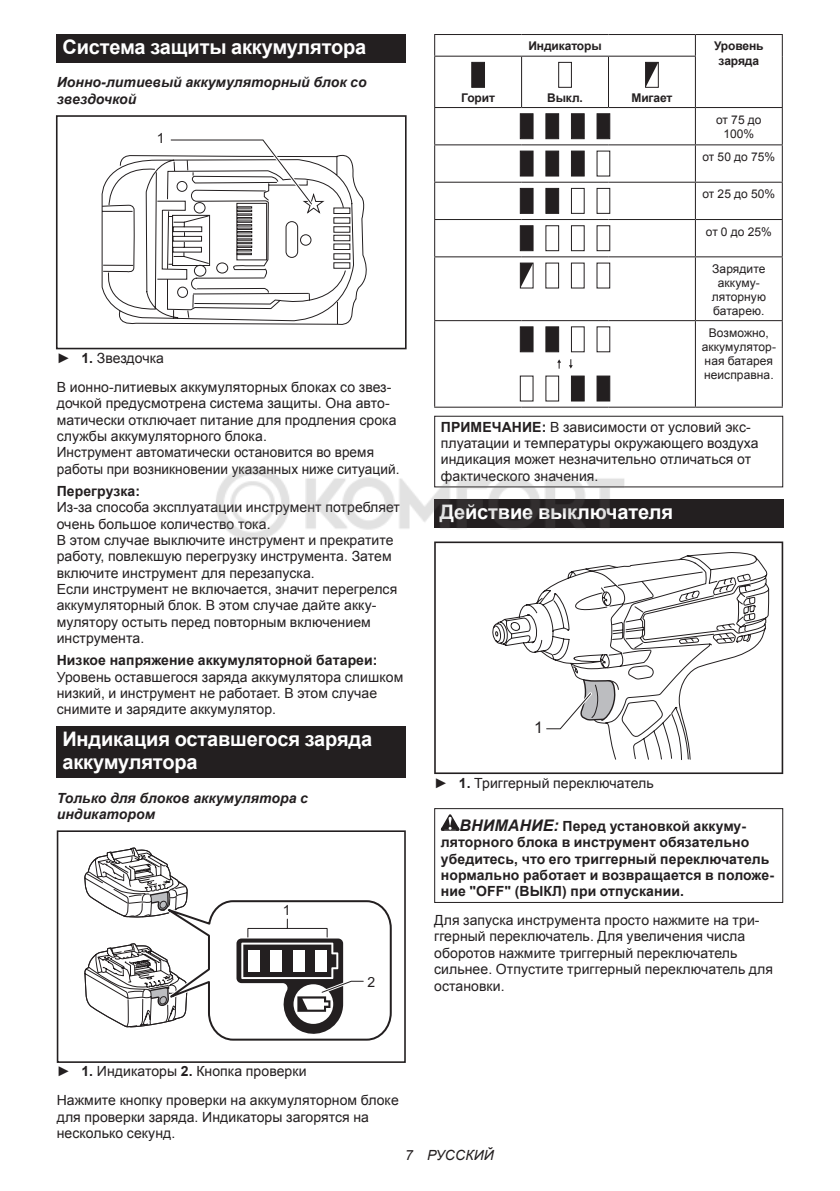
<style>
.page{position:relative;width:840px;height:1191px;background:#fff}
.page>*{position:absolute;margin:0;border:0;box-sizing:border-box;transform-origin:0 0}
.t1{font:700 20px/23.4px "Arial";letter-spacing:-.01em;color:#fff}
.t2{font:16px "Arial";color:#231f20}
.t3{font:14px/16.4px "Arial";letter-spacing:.005em;color:#231f20}
.t4{font:700 14px/16.4px "Arial";letter-spacing:.005em;color:#231f20}
.t5{font:italic 700 14px/16.4px "Arial";letter-spacing:.005em;color:#231f20}
.t6{font:italic 14px "Arial";letter-spacing:.005em;color:#231f20}
.t7{font:12px/14px "Arial";letter-spacing:.005em;color:#231f20;text-align:center}
.t8{font:700 12px/14px "Arial";letter-spacing:-.01em;color:#231f20;text-align:center}
.s1{font-weight:700}
.s2{font-style:italic;font-size:16px}
</style>
<div class="page">
<div style="left:57px;top:34px;width:348px;height:29px;background:#231f20"></div>
<svg style="left:101px;top:154px;width:266px;height:171px"></svg>
<div style="left:333px;top:207px;width:17px;height:7px;border:1px solid #231f20"></div>
<div style="left:333px;top:217px;width:17px;height:7px;border:1px solid #231f20"></div>
<div style="left:333px;top:226px;width:17px;height:7px;border:1px solid #231f20"></div>
<div style="left:333px;top:235px;width:17px;height:6px;border:1px solid #231f20"></div>
<div style="left:333px;top:243px;width:17px;height:7px;border:1px solid #231f20"></div>
<div style="left:333px;top:253px;width:17px;height:7px;border:1px solid #231f20"></div>
<div style="left:333px;top:262px;width:17px;height:7px;border:1px solid #231f20"></div>
<svg style="left:168px;top:139px;width:157px;height:116px"></svg>
<div style="left:56px;top:115px;width:350px;height:234px;border:2px solid #231f20"></div>
<div style="left:57px;top:726px;width:348px;height:51px;background:#231f20"></div>
<svg style="left:84px;top:830px;width:308px;height:233px"></svg>
<hr style="left:434px;top:34px;width:87px;height:1px;background:#231f20">
<svg style="left:434px;top:35px;width:1px;height:21px"></svg>
<hr style="left:521px;top:34px;width:87px;height:1px;background:#231f20">
<hr style="left:608px;top:34px;width:87px;height:1px;background:#231f20">
<hr style="left:695px;top:34px;width:87px;height:1px;background:#231f20">
<svg style="left:694px;top:35px;width:1px;height:21px"></svg>
<svg style="left:781px;top:35px;width:1px;height:21px"></svg>
<hr style="left:434px;top:56px;width:87px;height:1px;background:#231f20">
<hr style="left:434px;top:57px;width:1px;height:50px;background:#231f20">
<hr style="left:521px;top:56px;width:87px;height:1px;background:#231f20">
<hr style="left:521px;top:57px;width:1px;height:50px;background:#231f20">
<hr style="left:608px;top:56px;width:87px;height:1px;background:#231f20">
<hr style="left:607px;top:57px;width:1px;height:50px;background:#231f20">
<hr style="left:694px;top:57px;width:1px;height:50px;background:#231f20">
<hr style="left:781px;top:56px;width:1px;height:51px;background:#231f20">
<hr style="left:434px;top:107px;width:87px;height:1px;background:#231f20">
<hr style="left:434px;top:108px;width:1px;height:36px;background:#231f20">
<hr style="left:521px;top:107px;width:87px;height:1px;background:#231f20">
<hr style="left:608px;top:107px;width:87px;height:1px;background:#231f20">
<hr style="left:695px;top:107px;width:87px;height:1px;background:#231f20">
<hr style="left:694px;top:108px;width:1px;height:36px;background:#231f20">
<hr style="left:781px;top:108px;width:1px;height:36px;background:#231f20">
<hr style="left:434px;top:144px;width:87px;height:1px;background:#231f20">
<hr style="left:434px;top:145px;width:1px;height:37px;background:#231f20">
<hr style="left:521px;top:144px;width:87px;height:1px;background:#231f20">
<hr style="left:608px;top:144px;width:87px;height:1px;background:#231f20">
<hr style="left:695px;top:144px;width:87px;height:1px;background:#231f20">
<hr style="left:694px;top:145px;width:1px;height:37px;background:#231f20">
<hr style="left:781px;top:145px;width:1px;height:37px;background:#231f20">
<hr style="left:434px;top:182px;width:87px;height:1px;background:#231f20">
<hr style="left:434px;top:183px;width:1px;height:36px;background:#231f20">
<hr style="left:521px;top:182px;width:87px;height:1px;background:#231f20">
<hr style="left:608px;top:182px;width:87px;height:1px;background:#231f20">
<hr style="left:695px;top:182px;width:87px;height:1px;background:#231f20">
<hr style="left:694px;top:183px;width:1px;height:36px;background:#231f20">
<hr style="left:781px;top:183px;width:1px;height:36px;background:#231f20">
<hr style="left:434px;top:219px;width:87px;height:1px;background:#231f20">
<hr style="left:434px;top:220px;width:1px;height:36px;background:#231f20">
<hr style="left:521px;top:219px;width:87px;height:1px;background:#231f20">
<hr style="left:608px;top:219px;width:87px;height:1px;background:#231f20">
<hr style="left:695px;top:219px;width:87px;height:1px;background:#231f20">
<hr style="left:694px;top:220px;width:1px;height:36px;background:#231f20">
<hr style="left:781px;top:220px;width:1px;height:36px;background:#231f20">
<hr style="left:434px;top:256px;width:87px;height:1px;background:#231f20">
<hr style="left:434px;top:257px;width:1px;height:63px;background:#231f20">
<hr style="left:521px;top:256px;width:87px;height:1px;background:#231f20">
<hr style="left:608px;top:256px;width:87px;height:1px;background:#231f20">
<hr style="left:695px;top:256px;width:87px;height:1px;background:#231f20">
<hr style="left:694px;top:257px;width:1px;height:63px;background:#231f20">
<hr style="left:781px;top:257px;width:1px;height:63px;background:#231f20">
<hr style="left:434px;top:320px;width:87px;height:1px;background:#231f20">
<hr style="left:434px;top:321px;width:1px;height:86px;background:#231f20">
<hr style="left:521px;top:320px;width:87px;height:1px;background:#231f20">
<hr style="left:608px;top:320px;width:87px;height:1px;background:#231f20">
<hr style="left:695px;top:320px;width:87px;height:1px;background:#231f20">
<hr style="left:694px;top:321px;width:1px;height:86px;background:#231f20">
<hr style="left:781px;top:321px;width:1px;height:86px;background:#231f20">
<hr style="left:434px;top:407px;width:87px;height:1px;background:#231f20">
<hr style="left:521px;top:407px;width:87px;height:1px;background:#231f20">
<hr style="left:608px;top:407px;width:87px;height:1px;background:#231f20">
<hr style="left:695px;top:407px;width:87px;height:1px;background:#231f20">
<svg style="left:471px;top:62px;width:13px;height:26px"></svg>
<svg style="left:558px;top:62px;width:13px;height:26px"></svg>
<svg style="left:645px;top:62px;width:13px;height:26px"></svg>
<svg style="left:519px;top:113px;width:14px;height:26px"></svg>
<svg style="left:545px;top:113px;width:14px;height:26px"></svg>
<svg style="left:571px;top:113px;width:14px;height:26px"></svg>
<svg style="left:596px;top:113px;width:14px;height:26px"></svg>
<svg style="left:519px;top:151px;width:14px;height:25px"></svg>
<svg style="left:545px;top:151px;width:14px;height:25px"></svg>
<svg style="left:571px;top:151px;width:39px;height:25px"></svg>
<svg style="left:519px;top:188px;width:14px;height:26px"></svg>
<svg style="left:545px;top:188px;width:65px;height:26px"></svg>
<svg style="left:519px;top:225px;width:91px;height:26px"></svg>
<svg style="left:519px;top:262px;width:91px;height:26px"></svg>
<svg style="left:519px;top:326px;width:91px;height:75px"></svg>
<div style="left:434px;top:416px;width:348px;height:71px;border:1px solid #231f20"></div>
<div style="left:434px;top:499px;width:348px;height:28px;background:#231f20"></div>
<svg style="left:434px;top:541px;width:348px;height:233px"></svg>
<svg style="left:543px;top:678px;width:73px;height:54px"></svg>
<svg style="left:440px;top:814px;width:19px;height:16px"></svg>
<div style="left:434px;top:808px;width:348px;height:95px;border:1px solid #231f20"></div>
<img style="left:216px;top:457px;width:413px;height:92px">
<h1 class="t1" style="left:62px;top:36px;width:305px">Система защиты аккумулятора</h1>
<p class="t5" style="left:57px;top:75px;width:311px">Ионно-литиевый аккумуляторный блок со звездочкой</p>
<p class="t3" style="left:157px;top:130px;width:9px">1</p>
<p class="t3" style="left:57px;top:344px;width:336px;line-height:28.8px">► <span class="s1">1.</span> Звездочка<br>В ионно-литиевых аккумуляторных блоках со звез-</p>
<p class="t3" style="left:57px;top:395px;width:344px">дочкой предусмотрена система защиты. Она авто&shy;матически отключает питание для продления срока службы аккумуляторного блока.<br>Инструмент автоматически остановится во время работы при возникновении указанных ниже ситуаций.</p>
<p class="t4" style="left:57px;top:483px;width:85px">Перегрузка:</p>
<p class="t3" style="left:57px;top:499px;width:344px">Из-за способа эксплуатации инструмент потребляет очень большое количество тока.<br>В этом случае выключите инструмент и прекратите работу, повлекшую перегрузку инструмента. Затем включите инструмент для перезапуска.<br>Если инструмент не включается, значит перегрелся аккумуляторный блок. В этом случае дайте акку&shy;мулятору остыть перед повторным включением инструмента.</p>
<p class="t4" style="left:57px;top:652px;width:322px">Низкое напряжение аккумуляторной батареи:</p>
<p class="t3" style="left:57px;top:668px;width:348px">Уровень оставшегося заряда аккумулятора слишком низкий, и инструмент не работает. В этом случае снимите и зарядите аккумулятор.</p>
<h1 class="t1" style="left:62px;top:727px;width:311px">Индикация оставшегося заряда аккумулятора</h1>
<p class="t5" style="left:57px;top:790px;width:252px">Только для блоков аккумулятора с индикатором</p>
<p class="t3" style="left:282px;top:902px;width:9px">1</p>
<p class="t3" style="left:367px;top:973px;width:9px">2</p>
<p class="t3" style="left:57px;top:1057px;width:343px;line-height:28.8px">► <span class="s1">1.</span> Индикаторы <span class="s1">2.</span> Кнопка проверки<br>Нажмите кнопку проверки на аккумуляторном блоке</p>
<p class="t3" style="left:57px;top:1108px;width:313px">для проверки заряда. Индикаторы загорятся на несколько секунд.</p>
<p class="t8" style="left:528px;top:40px;width:75px">Индикаторы</p>
<p class="t8" style="left:713px;top:40px;width:51px">Уровень заряда</p>
<p class="t8" style="left:461px;top:91px;width:35px">Горит</p>
<p class="t8" style="left:547px;top:91px;width:37px">Выкл.</p>
<p class="t8" style="left:631px;top:91px;width:42px">Мигает</p>
<p class="t7" style="left:715px;top:112px;width:47px">от 75 до<br>100%</p>
<p class="t7" style="left:702px;top:150px;width:74px">от 50 до 75%</p>
<p class="t7" style="left:702px;top:187px;width:74px">от 25 до 50%</p>
<p class="t7" style="left:705px;top:224px;width:67px">от 0 до 25%</p>
<p class="t7" style="left:711px;top:262px;width:56px">Зарядите аккуму&shy;ляторную батарею.</p>
<p class="t7" style="left:701px;top:325px;width:76px">Возможно, аккумулятор&shy;ная батарея неисправна.</p>
<p class="t3" style="left:440px;top:418px;width:319px"><span class="s1">ПРИМЕЧАНИЕ:</span> В зависимости от условий экс&shy;плуатации и температуры окружающего воздуха индикация может незначительно отличаться от фактического значения.</p>
<h1 class="t1" style="left:439px;top:500px;width:235px">Действие выключателя</h1>
<p class="t2" style="left:534px;top:717px;width:10px">1</p>
<p class="t3" style="left:434px;top:774px;width:221px">► <span class="s1">1.</span> Триггерный переключатель</p>
<p class="t4" style="left:440px;top:818px;width:334px;text-indent:19px"><span class="s2">ВНИМАНИЕ:</span> Перед установкой аккуму&shy;ляторного блока в инструмент обязательно убедитесь, что его триггерный переключатель нормально работает и возвращается в положе&shy;ние "OFF" (ВЫКЛ) при отпускании.</p>
<p class="t3" style="left:434px;top:912px;width:340px">Для запуска инструмента просто нажмите на три&shy;ггерный переключатель. Для увеличения числа оборотов нажмите триггерный переключатель сильнее. Отпустите триггерный переключатель для остановки.</p>
<p class="t6" style="left:405px;top:1146px;width:90px">7 РУССКИЙ</p>
</div>
